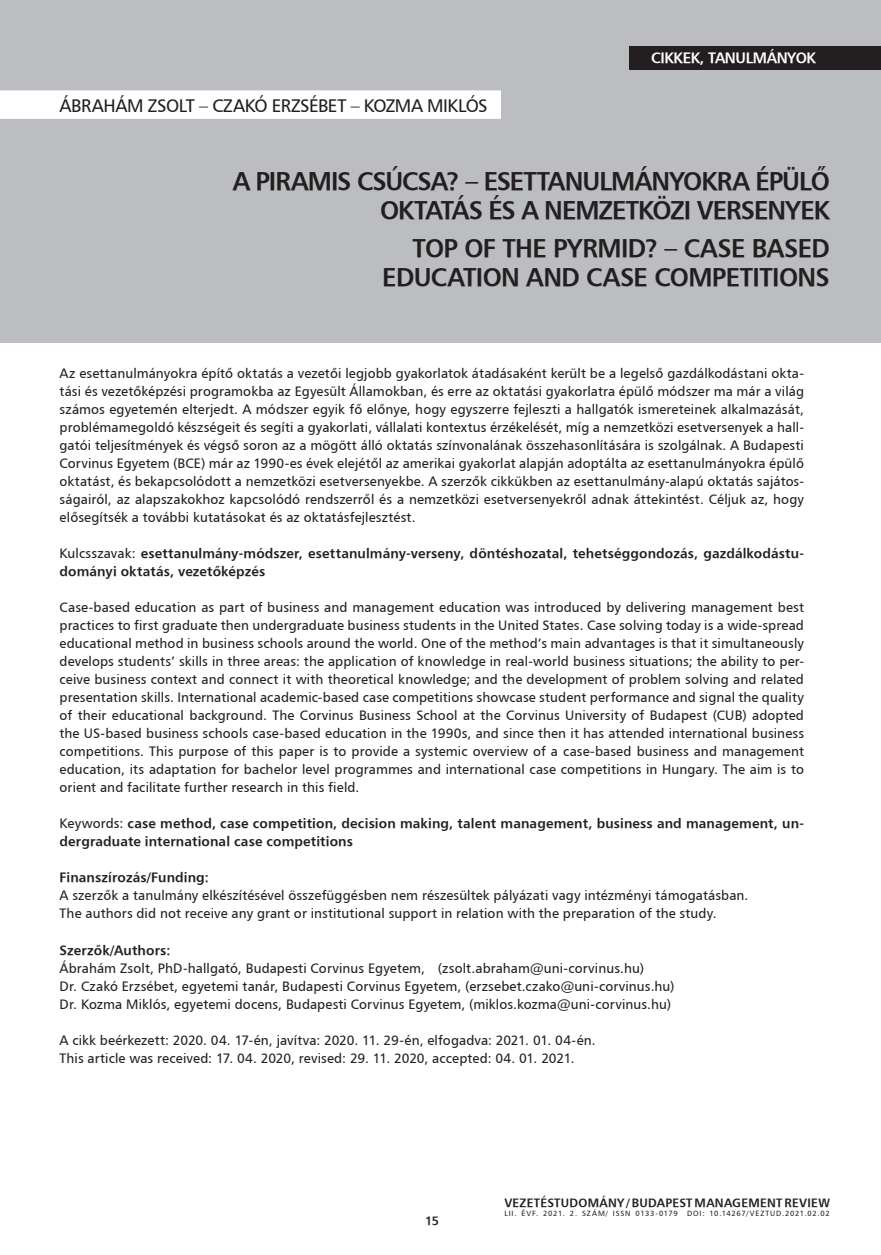
<style>
.page{position:relative;width:881px;height:1255px;background:#fff}
.page>*{position:absolute;margin:0;border:0;box-sizing:border-box;transform-origin:0 0}
.kenyérszöveg_opcioná{font:25.5px/29.4px "H Humanist 777 BT Bold";letter-spacing:-.03em;color:#231f20;text-align:right}
.kenyérszöveg_opcioná-2{font:18px "H Humanist 777 BT";letter-spacing:-.025em;color:#231f20}
.t1{font:15px "H Humanist 777 BT Bold";letter-spacing:-.025em;color:#fff}
.Kezdő_oldal_bevezető{font:13.5px/18px "H Humanist 777 BT";letter-spacing:.005em;color:#231f20;text-align:justify}
.Kezdő_oldal_bevezető-2{font:13.5px/18px "H Humanist 777 BT Bold";letter-spacing:.01em;color:#231f20}
.t2{font:12px "H Humanist 777 BT Bold";letter-spacing:.02em;color:#231f20}
.t3{font:7.5px "H Humanist 777 BT";letter-spacing:.105em;color:#231f20}
.s1{font-family:"H Humanist 777 BT"}
</style>
<div class="page">
<div style="left:0;top:0;width:880px;height:342px;background:#bcbdc0"></div>
<div style="left:629px;top:46px;width:251px;height:23px;background:#231f20"></div>
<div style="left:0;top:90px;width:501px;height:29px;background:#fff"></div>
<p class="kenyérszöveg_opcioná-2" style="left:60px;top:94px;width:429px">ÁBRAHÁM ZSOLT – CZAKÓ ERZSÉBET – KOZMA MIKLÓS</p>
<p class="t1" style="left:651px;top:49px;width:166px">CIKKEK, TANULMÁNYOK</p>
<p class="kenyérszöveg_opcioná" style="left:232px;top:166px;width:598px">A PIRAMIS CSÚCSA? – ESETTANULMÁNYOKRA ÉPÜLŐ<br>OKTATÁS ÉS A NEMZETKÖZI VERSENYEK</p>
<p class="kenyérszöveg_opcioná" style="left:382px;top:233px;width:449px">TOP OF THE PYRMID? – CASE BASED<br>EDUCATION AND CASE COMPETITIONS</p>
<p class="Kezdő_oldal_bevezető" style="left:60px;top:364px;width:745px">Az esettanulmányokra építő oktatás a vezetői legjobb gyakorlatok átadásaként került be a legelső gazdálkodástani okta&shy;tási és vezetőképzési programokba az Egyesült Államokban, és erre az oktatási gyakorlatra épülő módszer ma már a világ számos egyetemén elterjedt. A módszer egyik fő előnye, hogy egyszerre fejleszti a hallgatók ismereteinek alkalmazását, problémamegoldó készségeit és segíti a gyakorlati, vállalati kontextus érzékelését, míg a nemzetközi esetversenyek a hall&shy;gatói teljesítmények és végső soron az a mögött álló oktatás színvonalának összehasonlítására is szolgálnak. A Budapesti Corvinus Egyetem (BCE) már az 1990-es évek elejétől az amerikai gyakorlat alapján adoptálta az esettanulmányokra épülő oktatást, és bekapcsolódott a nemzetközi esetversenyekbe. A szerzők cikkükben az esettanulmány-alapú oktatás sajátos&shy;ságairól, az alapszakokhoz kapcsolódó rendszerről és a nemzetközi esetversenyekről adnak áttekintést. Céljuk az, hogy elősegítsék a további kutatásokat és az oktatásfejlesztést.</p>
<p class="Kezdő_oldal_bevezető-2" style="left:60px;top:544px;width:745px"><span class="s1">Kulcsszavak:</span> esettanulmány-módszer, esettanulmány-verseny, döntéshozatal, tehetséggondozás, gazdálkodástu&shy;dományi oktatás, vezetőképzés</p>
<p class="Kezdő_oldal_bevezető" style="left:60px;top:598px;width:745px">Case-based education as part of business and management education was introduced by delivering management best practices to first graduate then undergraduate business students in the United States. Case solving today is a wide-spread educational method in business schools around the world. One of the method’s main advantages is that it simultaneously develops students’ skills in three areas: the application of knowledge in real-world business situations; the ability to per&shy;ceive business context and connect it with theoretical knowledge; and the development of problem solving and related presentation skills. International academic-based case competitions showcase student performance and signal the quality of their educational background. The Corvinus Business School at the Corvinus University of Budapest (CUB) adopted the US-based business schools case-based education in the 1990s, and since then it has attended international business competitions. This purpose of this paper is to provide a systemic overview of a case-based business and management education, its adaptation for bachelor level programmes and international case competitions in Hungary. The aim is to orient and facilitate further research in this field.</p>
<p class="Kezdő_oldal_bevezető-2" style="left:60px;top:814px;width:745px"><span class="s1">Keywords:</span> case method, case competition, decision making, talent management, business and management, un&shy;dergraduate international case competitions</p>
<p class="Kezdő_oldal_bevezető-2" style="left:60px;top:868px;width:151px">Finanszírozás/Funding:</p>
<p class="Kezdő_oldal_bevezető" style="left:60px;top:886px;width:690px">A szerzők a tanulmány elkészítésével összefüggésben nem részesültek pályázati vagy intézményi támogatásban.</p>
<p class="Kezdő_oldal_bevezető" style="left:60px;top:904px;width:658px">The authors did not receive any grant or institutional support in relation with the preparation of the study.</p>
<p class="Kezdő_oldal_bevezető-2" style="left:60px;top:940px;width:112px">Szerzők/Authors:</p>
<p class="Kezdő_oldal_bevezető" style="left:60px;top:958px;width:585px">Ábrahám Zsolt, PhD-hallgató, Budapesti Corvinus Egyetem, (zsolt.abraham@uni-corvinus.hu)</p>
<p class="Kezdő_oldal_bevezető" style="left:60px;top:976px;width:616px">Dr. Czakó Erzsébet, egyetemi tanár, Budapesti Corvinus Egyetem, (erzsebet.czako@uni-corvinus.hu)</p>
<p class="Kezdő_oldal_bevezető" style="left:60px;top:994px;width:612px">Dr. Kozma Miklós, egyetemi docens, Budapesti Corvinus Egyetem, (miklos.kozma@uni-corvinus.hu)</p>
<p class="Kezdő_oldal_bevezető" style="left:60px;top:1030px;width:537px">A cikk beérkezett: 2020. 04. 17-én, javítva: 2020. 11. 29-én, elfogadva: 2021. 01. 04-én.</p>
<p class="Kezdő_oldal_bevezető" style="left:60px;top:1048px;width:516px">This article was received: 17. 04. 2020, revised: 29. 11. 2020, accepted: 04. 01. 2021.</p>
<p class="t2" style="left:425px;top:1212px;width:15px">15</p>
<p class="t2" style="left:504px;top:1194px;width:327px">VEZETÉSTUDOMÁNY / BUDAPEST MANAGEMENT REVIEW</p>
<p class="t3" style="left:504px;top:1208px;width:327px">LII. ÉVF. 2021. 2. SZÁM/ ISSN 0133-0179 DOI: 10.14267/VEZTUD.2021.02.02</p>
</div>
